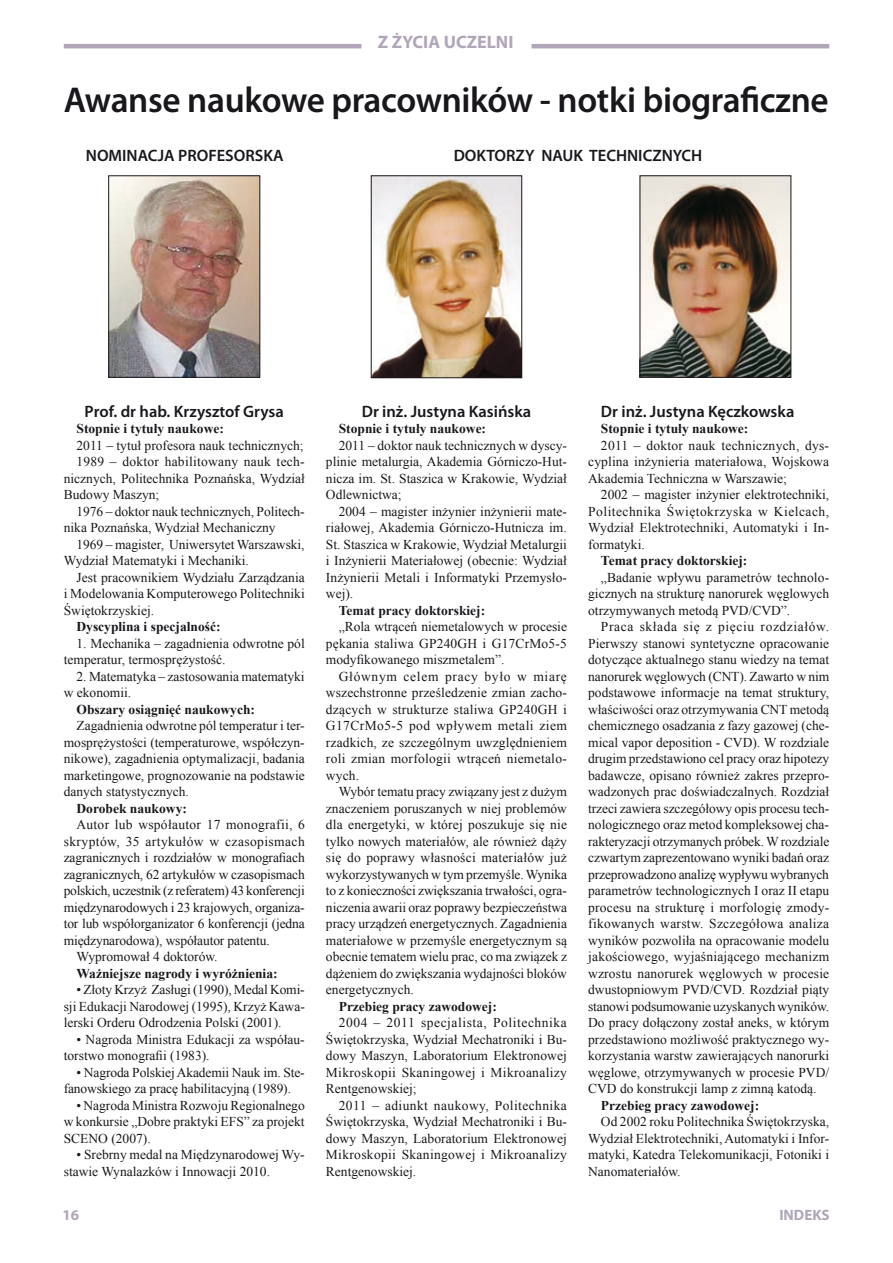
<style>
.page{position:relative;width:893px;height:1263px;background:#fff}
.page>*{position:absolute;margin:0;border:0;box-sizing:border-box;transform-origin:0 0}
.t1{font:600 36px "Myriad Pro";letter-spacing:-.01em;color:#1a171c}
.t2{font:700 18px "Myriad Pro";color:#b0a6b8}
.t3{font:600 16.5px "Myriad Pro";color:#1a171c}
.t4{font:700 15px "Myriad Pro";color:#b0a6b8}
.t5{font:13.5px/16.5px "Times New Roman";color:#1a171c;text-align:justify}
.t6{font:700 13.5px "Times New Roman";color:#1a171c}
.t7{font:13.5px "Times New Roman";letter-spacing:.02em;color:#1a171c}
.t8{font:13.5px "Times New Roman";letter-spacing:-.02em;color:#1a171c}
.t9{font:13.5px "Times New Roman";letter-spacing:.03em;color:#1a171c}
</style>
<div class="page">
<hr style="left:531px;top:44px;width:298px;height:4px;background:#b0a6b8">
<hr style="left:64px;top:44px;width:297px;height:4px;background:#b0a6b8">
<img style="left:110px;top:178px;width:148px;height:197px">
<div style="left:108px;top:176px;width:152px;height:201px;border:1px solid #1a171c"></div>
<img style="left:373px;top:178px;width:147px;height:198px">
<div style="left:371px;top:176px;width:151px;height:202px;border:1px solid #1a171c"></div>
<img style="left:642px;top:178px;width:147px;height:197px">
<div style="left:640px;top:176px;width:151px;height:201px;border:1px solid #1a171c"></div>
<h2 class="t2" style="left:378px;top:31px;width:137px">Z ŻYCIA UCZELNI</h2>
<h1 class="t1" style="left:64px;top:77px;width:767px">Awanse naukowe pracowników - notki biograficzne</h1>
<p class="t3" style="left:86px;top:145px;width:199px">NOMINACJA PROFESORSKA</p>
<p class="t3" style="left:454px;top:145px;width:250px">DOKTORZY NAUK TECHNICZNYCH</p>
<p class="t3" style="left:85px;top:401px;width:201px">Prof. dr hab. Krzysztof Grysa</p>
<p class="t6" style="left:77px;top:419px;width:149px">Stopnie i tytuły naukowe:</p>
<p class="t5" style="left:77px;top:437px;width:229px">2011 – tytuł profesora nauk technicznych;</p>
<p class="t7" style="left:77px;top:453px;width:230px">1989 – doktor habilitowany nauk tech-</p>
<p class="t5" style="left:64px;top:470px;width:243px">nicznych, Politechnika Poznańska, Wydział</p>
<p class="t5" style="left:64px;top:486px;width:97px">Budowy Maszyn;</p>
<p class="t5" style="left:77px;top:503px;width:230px">1976 – doktor nauk technicznych, Politech-</p>
<p class="t5" style="left:64px;top:519px;width:213px">nika Poznańska, Wydział Mechaniczny</p>
<p class="t5" style="left:77px;top:536px;width:230px">1969 – magister, Uniwersytet Warszawski,</p>
<p class="t5" style="left:64px;top:552px;width:187px">Wydział Matematyki i Mechaniki.</p>
<p class="t5" style="left:77px;top:569px;width:230px">Jest pracownikiem Wydziału Zarządzania</p>
<p class="t5" style="left:64px;top:585px;width:243px">i Modelowania Komputerowego Politechniki</p>
<p class="t5" style="left:64px;top:602px;width:92px">Świętokrzyskiej.</p>
<p class="t6" style="left:77px;top:617px;width:146px">Dyscyplina i specjalność:</p>
<p class="t5" style="left:64px;top:635px;width:243px;text-indent:13px">1. Mechanika – zagadnienia odwrotne pól temperatur, termosprężystość.</p>
<p class="t5" style="left:64px;top:668px;width:242px;text-indent:13px">2. Matematyka – zastosowania matematyki w ekonomii.</p>
<p class="t6" style="left:77px;top:700px;width:180px">Obszary osiągnięć naukowych:</p>
<p class="t5" style="left:64px;top:717px;width:242px;text-indent:13px">Zagadnienia odwrotne pól temperatur i ter&shy;mosprężystości (temperaturowe, współczyn&shy;nikowe), zagadnienia optymalizacji, badania marketingowe, prognozowanie na podstawie danych statystycznych.</p>
<p class="t6" style="left:77px;top:799px;width:112px">Dorobek naukowy:</p>
<p class="t7" style="left:77px;top:816px;width:230px">Autor lub współautor 17 monografii, 6</p>
<p class="t9" style="left:64px;top:832px;width:243px">skryptów, 35 artykułów w czasopismach</p>
<p class="t5" style="left:64px;top:849px;width:242px">zagranicznych i rozdziałów w monografiach</p>
<p class="t5" style="left:64px;top:866px;width:243px">zagranicznych, 62 artykułów w czasopismach</p>
<p class="t8" style="left:64px;top:882px;width:243px">polskich, uczestnik (z referatem) 43 konferencji</p>
<p class="t5" style="left:64px;top:899px;width:243px">międzynarodowych i 23 krajowych, organiza-</p>
<p class="t5" style="left:64px;top:915px;width:243px">tor lub współorganizator 6 konferencji (jedna</p>
<p class="t5" style="left:64px;top:932px;width:207px">międzynarodowa), współautor patentu.</p>
<p class="t5" style="left:77px;top:948px;width:143px">Wypromował 4 doktorów.</p>
<p class="t6" style="left:77px;top:964px;width:203px">Ważniejsze nagrody i wyróżnienia:</p>
<p class="t5" style="left:64px;top:981px;width:243px;text-indent:13px">• Złoty Krzyż Zasługi (1990), Medal Komi&shy;sji Edukacji Narodowej (1995), Krzyż Kawa&shy;lerski Orderu Odrodzenia Polski (2001).</p>
<p class="t5" style="left:64px;top:1031px;width:242px;text-indent:13px">• Nagroda Ministra Edukacji za współau&shy;torstwo monografii (1983).</p>
<p class="t5" style="left:64px;top:1064px;width:243px;text-indent:13px">• Nagroda Polskiej Akademii Nauk im. Ste&shy;fanowskiego za pracę habilitacyjną (1989).</p>
<p class="t5" style="left:64px;top:1097px;width:242px;text-indent:13px">• Nagroda Ministra Rozwoju Regionalnego w konkursie „Dobre praktyki EFS” za projekt SCENO (2007).</p>
<p class="t5" style="left:64px;top:1146px;width:243px;text-indent:13px">• Srebrny medal na Międzynarodowej Wy&shy;stawie Wynalazków i Innowacji 2010.</p>
<p class="t3" style="left:362px;top:401px;width:171px">Dr inż. Justyna Kasińska</p>
<p class="t6" style="left:339px;top:419px;width:149px">Stopnie i tytuły naukowe:</p>
<p class="t5" style="left:326px;top:437px;width:243px;text-indent:13px">2011 – doktor nauk technicznych w dyscy&shy;plinie metalurgia, Akademia Górniczo-Hut&shy;nicza im. St. Staszica w Krakowie, Wydział Odlewnictwa;</p>
<p class="t5" style="left:326px;top:503px;width:243px;text-indent:13px">2004 – magister inżynier inżynierii mate&shy;riałowej, Akademia Górniczo-Hutnicza im.<br>St. Staszica w Krakowie, Wydział Metalurgii i Inżynierii Materiałowej (obecnie: Wydział Inżynierii Metali i Informatyki Przemysło&shy;wej).</p>
<p class="t6" style="left:339px;top:601px;width:148px">Temat pracy doktorskiej:</p>
<p class="t5" style="left:326px;top:618px;width:243px;text-indent:13px">„Rola wtrąceń niemetalowych w procesie pękania staliwa GP240GH i G17CrMo5-5 modyfikowanego miszmetalem”.</p>
<p class="t5" style="left:326px;top:668px;width:243px;text-indent:13px">Głównym celem pracy było w miarę wszechstronne prześledzenie zmian zacho&shy;dzących w strukturze staliwa GP240GH i G17CrMo5-5 pod wpływem metali ziem rzadkich, ze szczególnym uwzględnieniem roli zmian morfologii wtrąceń niemetalo&shy;wych.</p>
<p class="t5" style="left:326px;top:783px;width:243px;text-indent:13px">Wybór tematu pracy związany jest z dużym znaczeniem poruszanych w niej problemów dla energetyki, w której poszukuje się nie tylko nowych materiałów, ale również dąży się do poprawy własności materiałów już wykorzystywanych w tym przemyśle. Wynika to z konieczności zwiększania trwałości, ogra&shy;niczenia awarii oraz poprawy bezpieczeństwa pracy urządzeń energetycznych. Zagadnienia materiałowe w przemyśle energetycznym są obecnie tematem wielu prac, co ma związek z dążeniem do zwiększania wydajności bloków energetycznych.</p>
<p class="t6" style="left:339px;top:997px;width:160px">Przebieg pracy zawodowej:</p>
<p class="t5" style="left:326px;top:1014px;width:242px;text-indent:13px">2004 – 2011 specjalista, Politechnika Świętokrzyska, Wydział Mechatroniki i Bu&shy;dowy Maszyn, Laboratorium Elektronowej Mikroskopii Skaningowej i Mikroanalizy Rentgenowskiej;</p>
<p class="t5" style="left:326px;top:1097px;width:242px;text-indent:13px">2011 – adiunkt naukowy, Politechnika Świętokrzyska, Wydział Mechatroniki i Bu&shy;dowy Maszyn, Laboratorium Elektronowej Mikroskopii Skaningowej i Mikroanalizy Rentgenowskiej.</p>
<p class="t3" style="left:601px;top:401px;width:195px">Dr inż. Justyna Kęczkowska</p>
<p class="t6" style="left:601px;top:419px;width:149px">Stopnie i tytuły naukowe:</p>
<p class="t5" style="left:588px;top:437px;width:242px;text-indent:13px">2011 – doktor nauk technicznych, dys&shy;cyplina inżynieria materiałowa, Wojskowa Akademia Techniczna w Warszawie;</p>
<p class="t5" style="left:588px;top:486px;width:243px;text-indent:13px">2002 – magister inżynier elektrotechniki, Politechnika Świętokrzyska w Kielcach, Wydział Elektrotechniki, Automatyki i In&shy;formatyki.</p>
<p class="t6" style="left:601px;top:551px;width:148px">Temat pracy doktorskiej:</p>
<p class="t5" style="left:588px;top:569px;width:243px;text-indent:13px">„Badanie wpływu parametrów technolo&shy;gicznych na strukturę nanorurek węglowych otrzymywanych metodą PVD/CVD”.</p>
<p class="t5" style="left:588px;top:618px;width:243px;text-indent:13px">Praca składa się z pięciu rozdziałów.<br>Pierwszy stanowi syntetyczne opracowanie dotyczące aktualnego stanu wiedzy na temat nanorurek węglowych (CNT). Zawarto w nim podstawowe informacje na temat struktury, właściwości oraz otrzymywania CNT metodą chemicznego osadzania z fazy gazowej (che&shy;mical vapor deposition - CVD). W rozdziale drugim przedstawiono cel pracy oraz hipotezy badawcze, opisano również zakres przepro&shy;wadzonych prac doświadczalnych. Rozdział trzeci zawiera szczegółowy opis procesu tech&shy;nologicznego oraz metod kompleksowej cha&shy;rakteryzacji otrzymanych próbek. W rozdziale czwartym zaprezentowano wyniki badań oraz przeprowadzono analizę wypływu wybranych parametrów technologicznych I oraz II etapu procesu na strukturę i morfologię zmody&shy;fikowanych warstw. Szczegółowa analiza wyników pozwoliła na opracowanie modelu jakościowego, wyjaśniającego mechanizm wzrostu nanorurek węglowych w procesie dwustopniowym PVD/CVD. Rozdział piąty stanowi podsumowanie uzyskanych wyników.<br>Do pracy dołączony został aneks, w którym przedstawiono możliwość praktycznego wy&shy;korzystania warstw zawierających nanorurki węglowe, otrzymywanych w procesie PVD/ CVD do konstrukcji lamp z zimną katodą.</p>
<p class="t6" style="left:601px;top:1096px;width:160px">Przebieg pracy zawodowej:</p>
<p class="t5" style="left:588px;top:1113px;width:242px;text-indent:13px">Od 2002 roku Politechnika Świętokrzyska, Wydział Elektrotechniki, Automatyki i Infor&shy;matyki, Katedra Telekomunikacji, Fotoniki i Nanomateriałów.</p>
<p class="t4" style="left:62px;top:1205px;width:18px">16</p>
<p class="t4" style="left:779px;top:1205px;width:52px">INDEKS</p>
</div>
